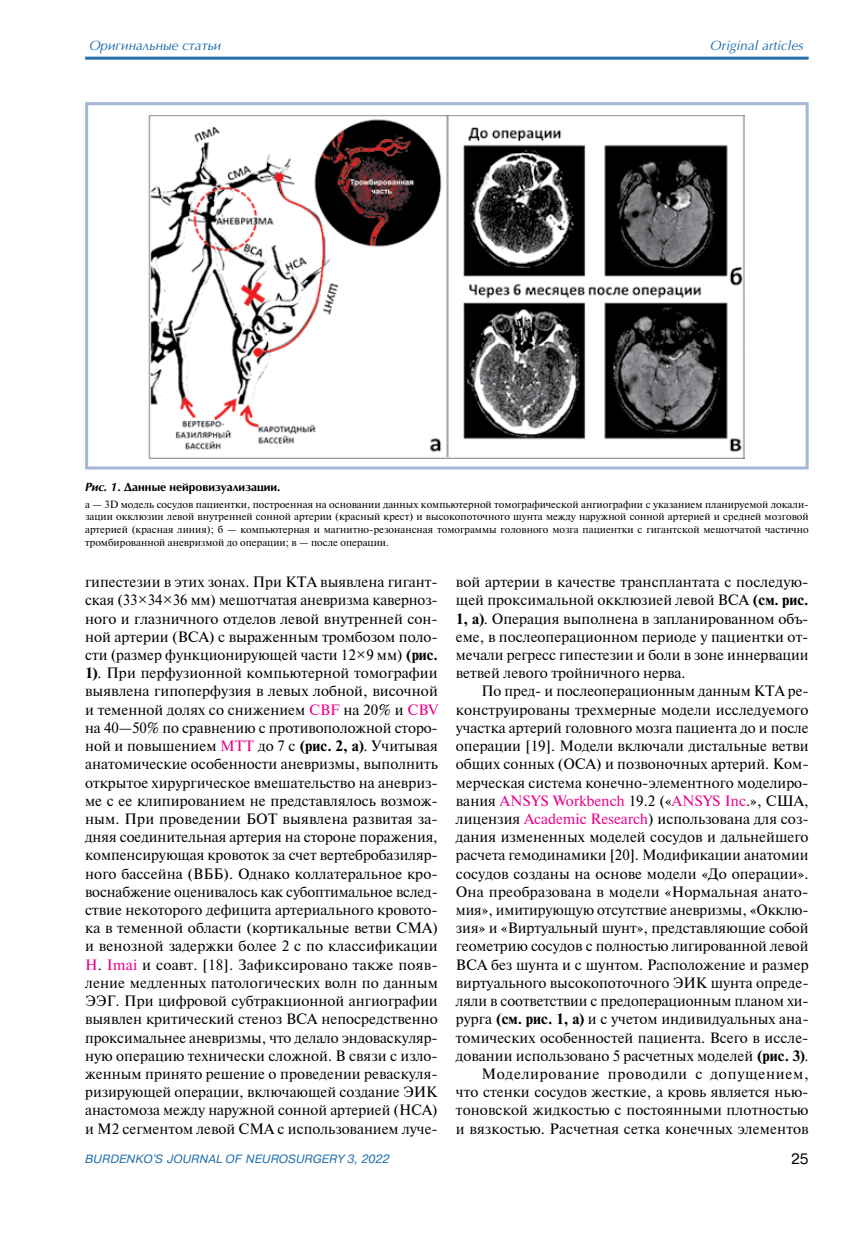
<style>
.page{position:relative;width:864px;height:1234px;background:#fff}
.page>*{position:absolute;margin:0;border:0;box-sizing:border-box;transform-origin:0 0}
.t1{font:15px/18.1px "Newton";color:#000;text-align:justify}
.t2{font:15px "Pragmatica";color:#000}
.t3{font:italic 13.5px "Optima MS";color:#2471ae}
.t4{font:italic 12px "Pragmatica";letter-spacing:.01em;color:#2471ae}
.t5{font:700 12px "Optima MS";color:#000}
.t6{font:10.5px/12.6px "Newton";color:#000;text-align:justify}
.s1{font-style:italic}
.s2{font-weight:700}
.s3{color:#ec008c}
.s4{font-family:"Newton"}
</style>
<div class="page">
<hr style="left:85px;top:57px;width:723px;height:3px;background:#2471ae">
<img style="left:149px;top:115px;width:595px;height:343px">
<div style="left:85px;top:102px;width:723px;height:367px;border:3px solid #a5b7d7"></div>
<p class="t3" style="left:89px;top:37px;width:134px">Оригинальные статьи</p>
<p class="t3" style="left:710px;top:37px;width:95px">Original articles</p>
<p class="t5" style="left:85px;top:479px;width:197px"><span class="s1">Рис. 1</span>. Данные нейровизуализации.</p>
<p class="t6" style="left:85px;top:497px;width:724px">а — 3D модель сосудов пациентки, построенная на основании данных компьютерной томографической ангиографии с указанием планируемой локали&shy;зации окклюзии левой внутренней сонной артерии (красный крест) и высокопоточного шунта между наружной сонной артерией и средней мозговой артерией (красная линия); б — компьютерная и магнитно-резонансная томограммы головного мозга пациентки с гигантской мешотчатой частично тромбированной аневризмой до операции; в — после операции.</p>
<p class="t1" style="left:85px;top:572px;width:354px">гипестезии в этих зонах. При КТА выявлена гигант&shy;ская (33×34×36 мм) мешотчатая аневризма каверноз&shy;ного и глазничного отделов левой внутренней сон&shy;ной артерии (ВСА) с выраженным тромбозом поло&shy;сти (размер функционирующей части 12×9 мм) <span class="s2">(рис.<br>1)</span>. При перфузионной компьютерной томографии выявлена гипоперфузия в левых лобной, височной и теменной долях со снижением <span class="s3">CBF</span> на 20% и <span class="s3">CBV </span>на 40—50% по сравнению с противоположной сторо&shy;ной и повышением <span class="s3">MTT</span> до 7 с <span class="s2">(рис. 2, а)</span>. Учитывая анатомические особенности аневризмы, выполнить открытое хирургическое вмешательство на аневриз&shy;ме с ее клипированием не представлялось возмож&shy;ным. При проведении БОТ выявлена развитая за&shy;дняя соединительная артерия на стороне поражения, компенсирующая кровоток за счет вертебробазиляр&shy;ного бассейна (ВББ). Однако коллатеральное кро&shy;воснабжение оценивалось как субоптимальное вслед&shy;ствие некоторого дефицита артериального кровото&shy;ка в теменной области (кортикальные ветви СМА) и венозной задержки более 2 с по классификации <span class="s3">H</span>. <span class="s3">Imai</span> и соавт. [18]. Зафиксировано также появ&shy;ление медленных патологических волн по данным ЭЭГ. При цифровой субтракционной ангиографии выявлен критический стеноз ВСА непосредственно проксимальнее аневризмы, что делало эндоваскуляр&shy;ную операцию технически сложной. В связи с изло&shy;женным принято решение о проведении реваскуля&shy;ризирующей операции, включающей создание ЭИК анастомоза между наружной сонной артерией (НСА) и М2 сегментом левой СМА с использованием луче-</p>
<p class="t1" style="left:455px;top:572px;width:354px">вой артерии в качестве трансплантата с последую&shy;щей проксимальной окклюзией левой ВСА <span class="s2">(см. рис.<br>1, а)</span>. Операция выполнена в запланированном объ&shy;еме, в послеоперационном периоде у пациентки от&shy;мечали регресс гипестезии и боли в зоне иннервации ветвей левого тройничного нерва.</p>
<p class="t1" style="left:455px;top:681px;width:354px;text-align:right">По пред- и послеоперационным данным КТА ре&shy;конструированы трехмерные модели исследуемого участка артерий головного мозга пациента до и после операции [19]. Модели включали дистальные ветви общих сонных (ОСА) и позвоночных артерий. Ком&shy;мерческая система конечно-элементного моделиро&shy;вания <span class="s3">ANSYS Workbench</span> 19.2 («<span class="s3">ANSYS Inc</span>.», США, лицензия <span class="s3">Academic Research</span>) использована для соз&shy;дания измененных моделей сосудов и дальнейшего расчета гемодинамики [20]. Модификации анатомии сосудов созданы на основе модели «До операции».<br>Она преобразована в модели «Нормальная анато&shy;мия», имитирующую отсутствие аневризмы, «Окклю&shy;зия» и «Виртуальный шунт», представляющие собой геометрию сосудов с полностью лигированной левой ВСА без шунта и с шунтом. Расположение и размер виртуального высокопоточного ЭИК шунта опреде&shy;ляли в соответствии с предоперационным планом хи&shy;рурга <span class="s2">(см. рис. 1, а)</span> и с учетом индивидуальных ана&shy;томических особенностей пациента. Всего в иссле&shy;довании использовано 5 расчетных моделей <span class="s2">(рис. 3)</span>.<br>Моделирование проводили с допущением, что стенки сосудов жесткие, а кровь является нью&shy;тоновской жидкостью с постоянными плотностью и вязкостью. Расчетная сетка конечных элементов</p>
<p class="t4" style="left:85px;top:1150px;width:306px">BURDENKO<span class="s4">'</span>S JOURNAL OF NEUROSURGERY 3, 2022</p>
<p class="t2" style="left:790px;top:1148px;width:19px">25</p>
</div>
